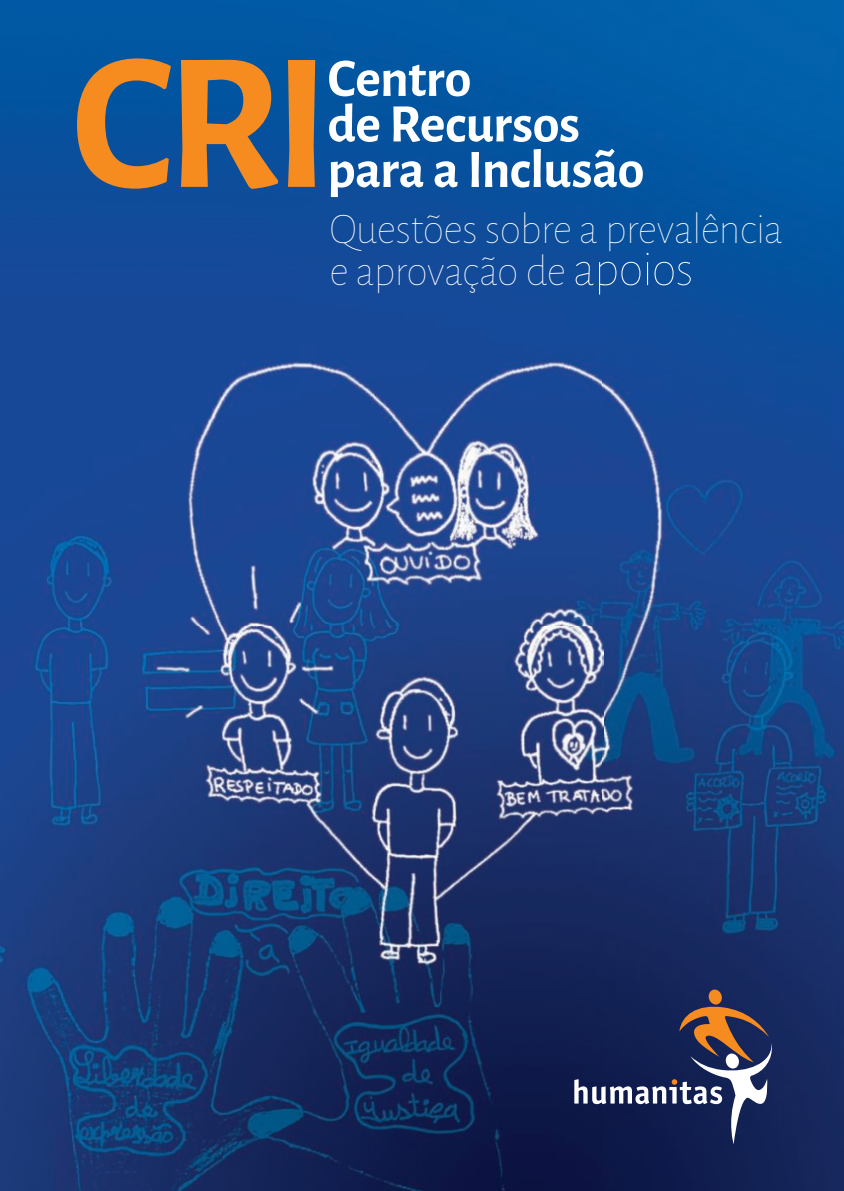
<style>
.page{position:relative;width:844px;height:1191px;background:#fff}
.page>*{position:absolute;margin:0;border:0;box-sizing:border-box;transform-origin:0 0}
.t1{font:700 196.88px "Alegreya Sans";color:#f68b1f}
.t2{font:700 54.25px/45.5px "Alegreya Sans";letter-spacing:-.01em;color:#fff}
.t3{font:100 43.93px/42px "Alegreya Sans";letter-spacing:-.025em;color:#fff}
.s1{font-size:51.1px}
</style>
<div class="page">
<img style="left:0;top:0;width:843px;height:1191px">
<svg style="left:574px;top:989px;width:198px;height:155px;background:#353a5f"></svg>
<h1 class="t1" style="left:71px;top:-21px;width:261px">CRI</h1>
<p class="t2" style="left:327px;top:52px;width:318px">Centro<br>de Recursos para a Inclusão</p>
<p class="t3" style="left:329px;top:207px;width:455px">Questões sobre a prevalência e aprovação de <span class="s1">apoios</span></p>
</div>
